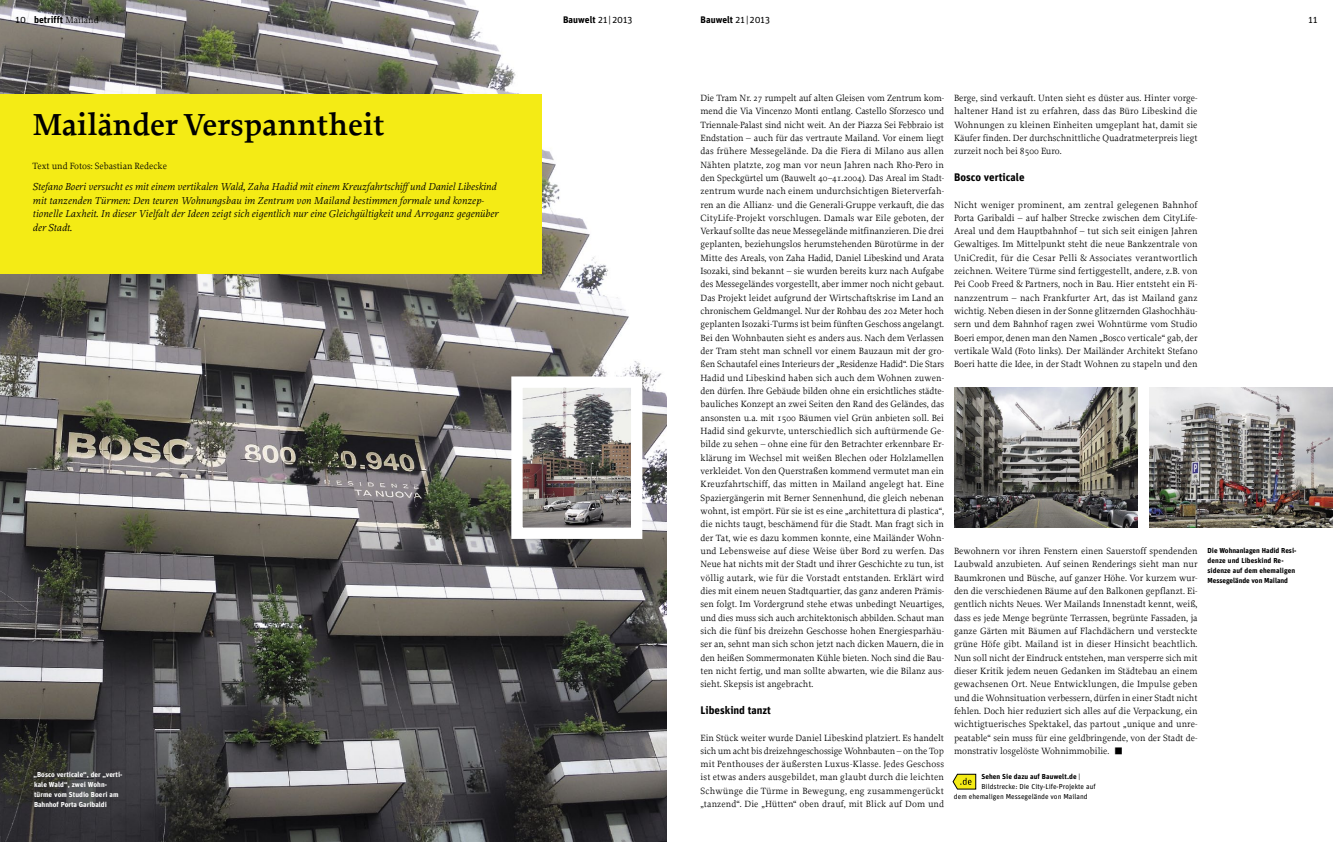
<style>
.page{position:relative;width:1333px;height:842px;background:#fff}
.page>*{position:absolute;margin:0;border:0;box-sizing:border-box;transform-origin:0 0}
.T_Titel{font:600 32px "Proforma";color:#000}
.S_Fließtext{font:700 11px "Unit Pro";color:#000}
.T_Einleitung{font:italic 10.5px/13.5px "Proforma";letter-spacing:.01em;color:#000}
.S_Fließtext-2{font:9.5px/13.3px "Proforma";color:#000;text-align:justify}
.T_Autoren{font:9.5px "Proforma";color:#000}
.A_Kopf_BW{font:700 9.5px "Unit Pro";letter-spacing:.005em;color:#000}
.A_Kopfzeile{font:700 9.5px "Unit Pro";letter-spacing:.005em;color:#000}
.A_Pagina{font:9.5px "Unit Pro";color:#000}
.S_Fließtext-3{font:9.4px "Proforma";letter-spacing:-.01em;color:#000}
.A_Bildunterschrift{font:700 7.2px/9.9px "Unit Pro";letter-spacing:.01em;color:#000}
.A_Bildunterschrift-2{font:700 7.2px/9.9px "Unit Pro";color:#fff}
.A_Bildunterschrift-3{font:7.2px/9.9px "Unit Pro";color:#000}
.s1{font-family:"Proforma";font-weight:400}
.s2{font-weight:400}
.s3{font-family:"Unit Pro";font-size:19px}
</style>
<div class="page">
<img style="left:0;top:0;width:666px;height:842px">
<svg style="left:952px;top:774px;width:23px;height:15px"></svg>
<div style="left:0;top:95px;width:541px;height:179px;background:#f4eb15"></div>
<img style="left:954px;top:388px;width:183px;height:139px">
<img style="left:1149px;top:388px;width:183px;height:139px">
<img style="left:523px;top:388px;width:107px;height:139px">
<div style="left:511px;top:376px;width:131px;height:163px;border:11px solid #fff"></div>
<p class="A_Pagina" style="left:16px;top:13px;width:12px">10</p>
<p class="A_Kopfzeile" style="left:34px;top:13px;width:66px">betrifft <span class="s1">Mailand</span></p>
<p class="A_Kopf_BW" style="left:563px;top:13px;width:71px">Bauwelt <span class="s2">21 | 2013</span></p>
<p class="A_Kopf_BW" style="left:700px;top:13px;width:71px">Bauwelt <span class="s2">21 | 2013</span></p>
<p class="A_Pagina" style="left:1308px;top:13px;width:10px">11</p>
<p class="T_Titel" style="left:33px;top:104px;width:353px">Mailänder Verspanntheit</p>
<p class="T_Autoren" style="left:33px;top:160px;width:136px">Text und Fotos: Sebastian Redecke</p>
<p class="T_Einleitung" style="left:33px;top:180px;width:467px">Stefano Boeri versucht es mit einem vertikalen Wald, Zaha Hadid mit einem Kreuzfahrtschiff und Daniel Libeskind mit tanzenden Türmen: Den teuren Wohnungsbau im Zentrum von Mailand bestimmen formale und konzep&shy;tionelle Laxheit. In dieser Vielfalt der Ideen zeigt sich eigentlich nur eine Gleichgültigkeit und Arroganz gegenüber der Stadt.</p>
<p class="A_Bildunterschrift-2" style="left:34px;top:770px;width:90px">„Bosco verticale“, der „verti&shy;kale Wald“, zwei Wohn&shy;türme vom Studio Boeri am<br>Bahnhof Porta Garibaldi</p>
<p class="S_Fließtext-2" style="left:700px;top:91px;width:245px">Die Tram Nr. 27 rumpelt auf alten Gleisen vom Zentrum kom&shy;mend die Via Vincenzo Monti entlang. Castello Sforzesco und Triennale-Palast sind nicht weit. An der Piazza Sei Febbraio ist Endstation – auch für das vertraute Mailand. Vor einem liegt das frühere Messegelände. Da die Fiera di Milano aus allen Nähten platzte, zog man vor neun Jahren nach Rho-Pero in</p>
<p class="S_Fließtext-3" style="left:700px;top:172px;width:245px">den Speckgürtel um (Bauwelt 40–41.2004). Das Areal im Stadt-</p>
<p class="S_Fließtext-2" style="left:700px;top:184px;width:245px">zentrum wurde nach einem undurchsichtigen Bieterverfah&shy;ren an die Allianz- und die Generali-Gruppe verkauft, die das CityLife-Projekt vorschlugen. Damals war Eile geboten, der Verkauf sollte das neue Messegelände mitfinanzieren. Die drei geplanten, beziehungslos herumstehenden Bürotürme in der Mitte des Areals, von Zaha Hadid, Daniel Libeskind und Arata Isozaki, sind bekannt – sie wurden bereits kurz nach Aufgabe des Messegeländes vorgestellt, aber immer noch nicht gebaut.<br>Das Projekt leidet aufgrund der Wirtschaftskrise im Land an</p>
<p class="S_Fließtext-3" style="left:700px;top:305px;width:245px">chronischem Geldmangel. Nur der Rohbau des 202 Meter hoch</p>
<p class="S_Fließtext-2" style="left:700px;top:318px;width:245px">geplanten Isozaki-Turms ist beim fünften Geschoss angelangt.<br>Bei den Wohnbauten sieht es anders aus. Nach dem Verlassen der Tram steht man schnell vor einem Bauzaun mit der gro-</p>
<p class="S_Fließtext-3" style="left:700px;top:359px;width:245px">ßen Schautafel eines Interieurs der „Residenze Hadid“. Die Stars</p>
<p class="S_Fließtext-2" style="left:700px;top:371px;width:245px">Hadid und Libeskind haben sich auch dem Wohnen zuwen&shy;den dürfen. Ihre Gebäude bilden ohne ein ersichtliches städte&shy;bauliches Konzept an zwei Seiten den Rand des Geländes, das ansonsten u.a. mit 1500 Bäumen viel Grün anbieten soll. Bei Hadid sind gekurvte, unterschiedlich sich auftürmende Ge&shy;bilde zu sehen – ohne eine für den Betrachter erkennbare Er&shy;klärung im Wechsel mit weißen Blechen oder Holzlamellen verkleidet. Von den Querstraßen kommend vermutet man ein Kreuzfahrtschiff, das mitten in Mailand angelegt hat. Eine Spaziergängerin mit Berner Sennenhund, die gleich nebenan wohnt, ist empört. Für sie ist es eine „architettura di plastica“, die nichts taugt, beschämend für die Stadt. Man fragt sich in der Tat, wie es dazu kommen konnte, eine Mailänder Wohn&shy;und Lebensweise auf diese Weise über Bord zu werfen. Das Neue hat nichts mit der Stadt und ihrer Geschichte zu tun, ist völlig autark, wie für die Vorstadt entstanden. Erklärt wird dies mit einem neuen Stadtquartier, das ganz anderen Prämis&shy;sen folgt. Im Vordergrund stehe etwas unbedingt Neuartiges,</p>
<p class="S_Fließtext-3" style="left:700px;top:612px;width:245px">und dies muss sich auch architektonisch abbilden. Schaut man</p>
<p class="S_Fließtext-2" style="left:700px;top:624px;width:245px">sich die fünf bis dreizehn Geschosse hohen Energiesparhäu&shy;ser an, sehnt man sich schon jetzt nach dicken Mauern, die in den heißen Sommermonaten Kühle bieten. Noch sind die Bau&shy;ten nicht fertig, und man sollte abwarten, wie die Bilanz aus&shy;sieht. Skepsis ist angebracht.</p>
<p class="S_Fließtext" style="left:700px;top:703px;width:72px">Libeskind tanzt</p>
<p class="S_Fließtext-2" style="left:700px;top:731px;width:245px">Ein Stück weiter wurde Daniel Libeskind platziert. Es handelt sich um acht bis dreizehngeschossige Wohnbauten – on the Top mit Penthouses der äußersten Luxus-Klasse. Jedes Geschoss ist etwas anders ausgebildet, man glaubt durch die leichten Schwünge die Türme in Bewegung, eng zusammengerückt „tanzend“. Die „Hütten“ oben drauf, mit Blick auf Dom und</p>
<p class="S_Fließtext-2" style="left:954px;top:91px;width:245px">Berge, sind verkauft. Unten sieht es düster aus. Hinter vorge&shy;haltener Hand ist zu erfahren, dass das Büro Libeskind die Wohnungen zu kleinen Einheiten umgeplant hat, damit sie Käufer finden. Der durchschnittliche Quadratmeterpreis liegt zurzeit noch bei 8500 Euro.</p>
<p class="S_Fließtext" style="left:954px;top:170px;width:72px">Bosco verticale</p>
<p class="S_Fließtext-2" style="left:954px;top:198px;width:245px">Nicht weniger prominent, am zentral gelegenen Bahnhof Porta Garibaldi – auf halber Strecke zwischen dem CityLife-Areal und dem Hauptbahnhof – tut sich seit einigen Jahren Gewaltiges. Im Mittelpunkt steht die neue Bankzentrale von UniCredit, für die Cesar Pelli &amp; Associates verantwortlich zeichnen. Weitere Türme sind fertiggestellt, andere, z.B. von Pei Coob Freed &amp; Partners, noch in Bau. Hier entsteht ein Fi&shy;nanzzentrum – nach Frankfurter Art, das ist Mailand ganz wichtig. Neben diesen in der Sonne glitzernden Glashochhäu&shy;sern und dem Bahnhof ragen zwei Wohntürme vom Studio Boeri empor, denen man den Namen „Bosco verticale“ gab, der vertikale Wald (Foto links). Der Mailänder Architekt Stefano Boeri hatte die Idee, in der Stadt Wohnen zu stapeln und den</p>
<p class="S_Fließtext-2" style="left:954px;top:544px;width:245px">Bewohnern vor ihren Fenstern einen Sauerstoff spendenden Laubwald anzubieten. Auf seinen Renderings sieht man nur Baumkronen und Büsche, auf ganzer Höhe. Vor kurzem wur&shy;den die verschiedenen Bäume auf den Balkonen gepflanzt. Ei&shy;gentlich nichts Neues. Wer Mailands Innenstadt kennt, weiß, dass es jede Menge begrünte Terrassen, begrünte Fassaden, ja ganze Gärten mit Bäumen auf Flachdächern und versteckte grüne Höfe gibt. Mailand ist in dieser Hinsicht beachtlich.<br>Nun soll nicht der Eindruck entstehen, man versperre sich mit dieser Kritik jedem neuen Gedanken im Städtebau an einem gewachsenen Ort. Neue Entwicklungen, die Impulse geben und die Wohnsituation verbessern, dürfen in einer Stadt nicht fehlen. Doch hier reduziert sich alles auf die Verpackung, ein wichtigtuerisches Spektakel, das partout „unique and unre&shy;peatable“ sein muss für eine geldbringende, von der Stadt de&shy;monstrativ losgelöste Wohnimmobilie. <span class="s3">▪</span></p>
<p class="A_Bildunterschrift" style="left:981px;top:771px;width:100px">Sehen Sie dazu auf Bauwelt.de <span class="s2">|</span></p>
<p class="A_Bildunterschrift-3" style="left:953px;top:781px;width:143px;text-indent:27px">Bildstrecke: Die City-Life-Projekte auf dem ehemaligen Messegelände von Mailand</p>
<p class="A_Bildunterschrift" style="left:1207px;top:545px;width:90px">Die Wohnanlagen Hadid Resi&shy;denze und Libeskind Re&shy;sidenze auf dem ehemaligen<br>Messegelände von Mailand</p>
</div>
